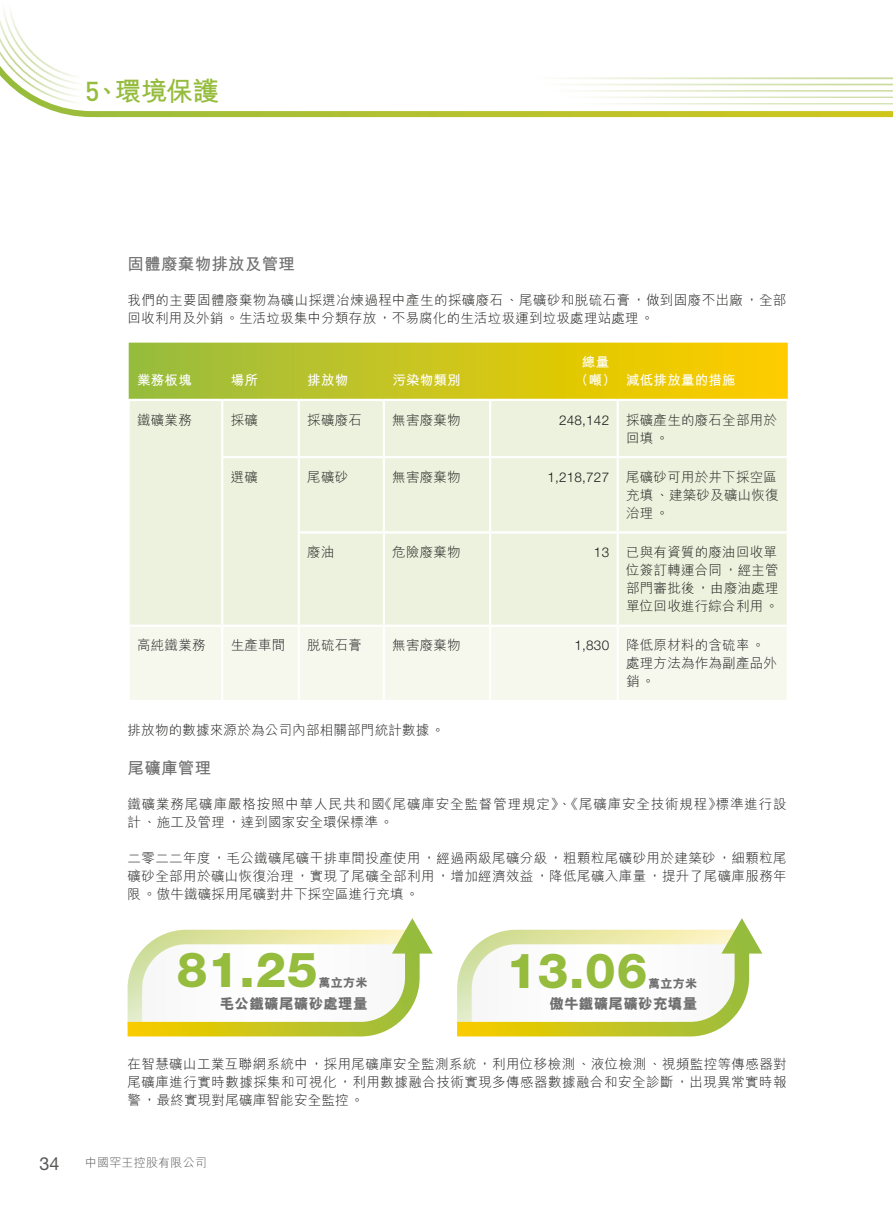
<style>
.page{position:relative;width:893px;height:1212px;background:#fff}
.page>*{position:absolute;margin:0;border:0;box-sizing:border-box;transform-origin:0 0}
.t1{font:800 48.6px "Helvetica Neue LT Std";letter-spacing:.015em;color:#95bc3d}
.t2{font:700 27px "M Hei HK";color:#95bc3d}
.t3{font:18px "Helvetica Neue LT Std";color:#575756}
.t4{font:700 16.5px "M Hei HK";letter-spacing:.015em;color:#6f6f6f}
.t5{font:800 14.55px "M Hei HK";letter-spacing:.015em;color:#6f6f6f}
.t6{font:300 13.5px/18px "M Hei HK";letter-spacing:.015em;color:#1c1c1b}
.t7{font:300 13.5px/18px "M Hei HK";letter-spacing:.065em;color:#1c1c1b}
.t8{font:700 13.5px/18px "M Hei HK";letter-spacing:.015em;color:#fff}
.t9{font:300 13.5px "Helvetica Neue LT Std";letter-spacing:.015em;color:#1c1c1b}
.t10{font:800 12.15px "M Hei HK";letter-spacing:.015em;color:#6f6f6f}
.t11{font:300 12px "M Hei HK";letter-spacing:.015em;color:#575756}
.s1{font-family:"DIN Pro";font-weight:500}
</style>
<div class="page">
<svg style="left:0;top:9px;width:893px;height:109px"></svg>
<svg style="left:129px;top:343px;width:659px;height:56px;background:#cdc51a"></svg>
<div style="left:130px;top:401px;width:657px;height:223px;background:#ecf2dd"></div>
<div style="left:130px;top:627px;width:657px;height:73px;background:#f6f8ee"></div>
<hr style="left:298px;top:401px;width:2px;height:55px;background:#fff">
<hr style="left:383px;top:401px;width:2px;height:55px;background:#fff">
<hr style="left:489px;top:401px;width:2px;height:55px;background:#fff">
<hr style="left:617px;top:401px;width:2px;height:55px;background:#fff">
<hr style="left:299px;top:456px;width:85px;height:2px;background:#fff">
<hr style="left:384px;top:456px;width:106px;height:2px;background:#fff">
<hr style="left:383px;top:458px;width:2px;height:73px;background:#fff">
<hr style="left:490px;top:456px;width:128px;height:2px;background:#fff">
<hr style="left:489px;top:458px;width:2px;height:73px;background:#fff">
<hr style="left:618px;top:456px;width:171px;height:2px;background:#fff">
<hr style="left:617px;top:458px;width:2px;height:73px;background:#fff">
<hr style="left:298px;top:531px;width:86px;height:2px;background:#fff">
<hr style="left:384px;top:531px;width:106px;height:2px;background:#fff">
<hr style="left:383px;top:533px;width:2px;height:91px;background:#fff">
<hr style="left:490px;top:531px;width:128px;height:2px;background:#fff">
<hr style="left:489px;top:533px;width:2px;height:91px;background:#fff">
<hr style="left:618px;top:531px;width:171px;height:2px;background:#fff">
<hr style="left:617px;top:533px;width:2px;height:91px;background:#fff">
<hr style="left:221px;top:627px;width:2px;height:73px;background:#fff">
<hr style="left:298px;top:627px;width:2px;height:73px;background:#fff">
<hr style="left:383px;top:627px;width:2px;height:73px;background:#fff">
<hr style="left:489px;top:627px;width:2px;height:73px;background:#fff">
<hr style="left:617px;top:627px;width:2px;height:73px;background:#fff">
<hr style="left:221px;top:456px;width:78px;height:2px;background:#fff">
<hr style="left:298px;top:458px;width:2px;height:73px;background:#fff">
<hr style="left:298px;top:533px;width:2px;height:91px;background:#fff">
<hr style="left:221px;top:401px;width:2px;height:55px;background:#fff">
<hr style="left:221px;top:458px;width:2px;height:74px;background:#fff">
<hr style="left:221px;top:532px;width:2px;height:92px;background:#fff">
<svg style="left:128px;top:918px;width:305px;height:118px"></svg>
<svg style="left:457px;top:918px;width:305px;height:118px"></svg>
<h2 class="t2" style="left:85px;top:71px;width:136px"><span class="s1">5</span>、環境保護</h2>
<p class="t4" style="left:128px;top:252px;width:169px">固體廢棄物排放及管理</p>
<p class="t6" style="left:128px;top:290px;width:660px">我們的主要固體廢棄物為礦山採選冶煉過程中產生的採礦廢石、尾礦砂和脫硫石膏，做到固廢不出廠，全部回收利用及外銷。生活垃圾集中分類存放，不易腐化的生活垃圾運到垃圾處理站處理。</p>
<p class="t8" style="left:137px;top:370px;width:56px">業務板塊</p>
<p class="t8" style="left:231px;top:370px;width:29px">場所</p>
<p class="t8" style="left:307px;top:370px;width:42px">排放物</p>
<p class="t8" style="left:392px;top:370px;width:70px">污染物類別</p>
<p class="t8" style="left:575px;top:352px;width:162px;text-indent:7px">總量<br>（噸） 減低排放量的措施</p>
<p class="t6" style="left:137px;top:410px;width:56px">鐵礦業務</p>
<p class="t6" style="left:231px;top:410px;width:29px">採礦</p>
<p class="t6" style="left:307px;top:410px;width:56px">採礦廢石</p>
<p class="t6" style="left:392px;top:410px;width:70px">無害廢棄物</p>
<p class="t9" style="left:559px;top:412px;width:52px">248,142</p>
<p class="t6" style="left:626px;top:410px;width:152px">採礦產生的廢石全部用於回填。</p>
<p class="t6" style="left:231px;top:467px;width:29px">選礦</p>
<p class="t6" style="left:307px;top:467px;width:42px">尾礦砂</p>
<p class="t6" style="left:392px;top:467px;width:70px">無害廢棄物</p>
<p class="t9" style="left:547px;top:469px;width:63px">1,218,727</p>
<p class="t6" style="left:626px;top:467px;width:154px">尾礦砂可用於井下採空區充填、建築砂及礦山恢復治理。</p>
<p class="t6" style="left:307px;top:543px;width:29px">廢油</p>
<p class="t6" style="left:392px;top:543px;width:70px">危險廢棄物</p>
<p class="t9" style="left:594px;top:544px;width:17px">13</p>
<p class="t6" style="left:626px;top:543px;width:154px">已與有資質的廢油回收單位簽訂轉運合同，經主管部門審批後，由廢油處理單位回收進行綜合利用。</p>
<p class="t6" style="left:137px;top:636px;width:70px">高純鐵業務</p>
<p class="t6" style="left:231px;top:636px;width:56px">生產車間</p>
<p class="t6" style="left:307px;top:636px;width:56px">脫硫石膏</p>
<p class="t6" style="left:392px;top:636px;width:70px">無害廢棄物</p>
<p class="t9" style="left:574px;top:637px;width:36px">1,830</p>
<p class="t6" style="left:626px;top:636px;width:152px">降低原材料的含硫率。處理方法為作為副產品外銷。</p>
<p class="t6" style="left:128px;top:720px;width:319px">排放物的數據來源於為公司內部相關部門統計數據。</p>
<p class="t4" style="left:128px;top:756px;width:85px">尾礦庫管理</p>
<p class="t7" style="left:128px;top:794px;width:661px">鐵礦業務尾礦庫嚴格按照中華人民共和國《尾礦庫安全監督管理規定》、《尾礦庫安全技術規程》標準進行設計、施工及管理，達到國家安全環保標準。</p>
<p class="t6" style="left:128px;top:848px;width:661px;text-align:justify">二零二二年度，毛公鐵礦尾礦干排車間投產使用，經過兩級尾礦分級，粗顆粒尾礦砂用於建築砂，細顆粒尾礦砂全部用於礦山恢復治理，實現了尾礦全部利用，增加經濟效益，降低尾礦入庫量，提升了尾礦庫服務年限。傲牛鐵礦採用尾礦對井下採空區進行充填。</p>
<h1 class="t1" style="left:177px;top:940px;width:142px">81.25</h1>
<p class="t10" style="left:319px;top:974px;width:51px">萬立方米</p>
<p class="t5" style="left:220px;top:994px;width:149px">毛公鐵礦尾礦砂處理量</p>
<h1 class="t1" style="left:506px;top:942px;width:142px">13.06</h1>
<p class="t10" style="left:648px;top:976px;width:51px">萬立方米</p>
<p class="t5" style="left:549px;top:994px;width:149px">傲牛鐵礦尾礦砂充填量</p>
<p class="t6" style="left:128px;top:1054px;width:661px;text-align:justify">在智慧礦山工業互聯網系統中，採用尾礦庫安全監測系統，利用位移檢測、液位檢測、視頻監控等傳感器對尾礦庫進行實時數據採集和可視化，利用數據融合技術實現多傳感器數據融合和安全診斷，出現異常實時報警，最終實現對尾礦庫智能安全監控。</p>
<h3 class="t3" style="left:40px;top:1152px;width:22px">34</h3>
<p class="t11" style="left:85px;top:1154px;width:123px">中國罕王控股有限公司</p>
</div>
